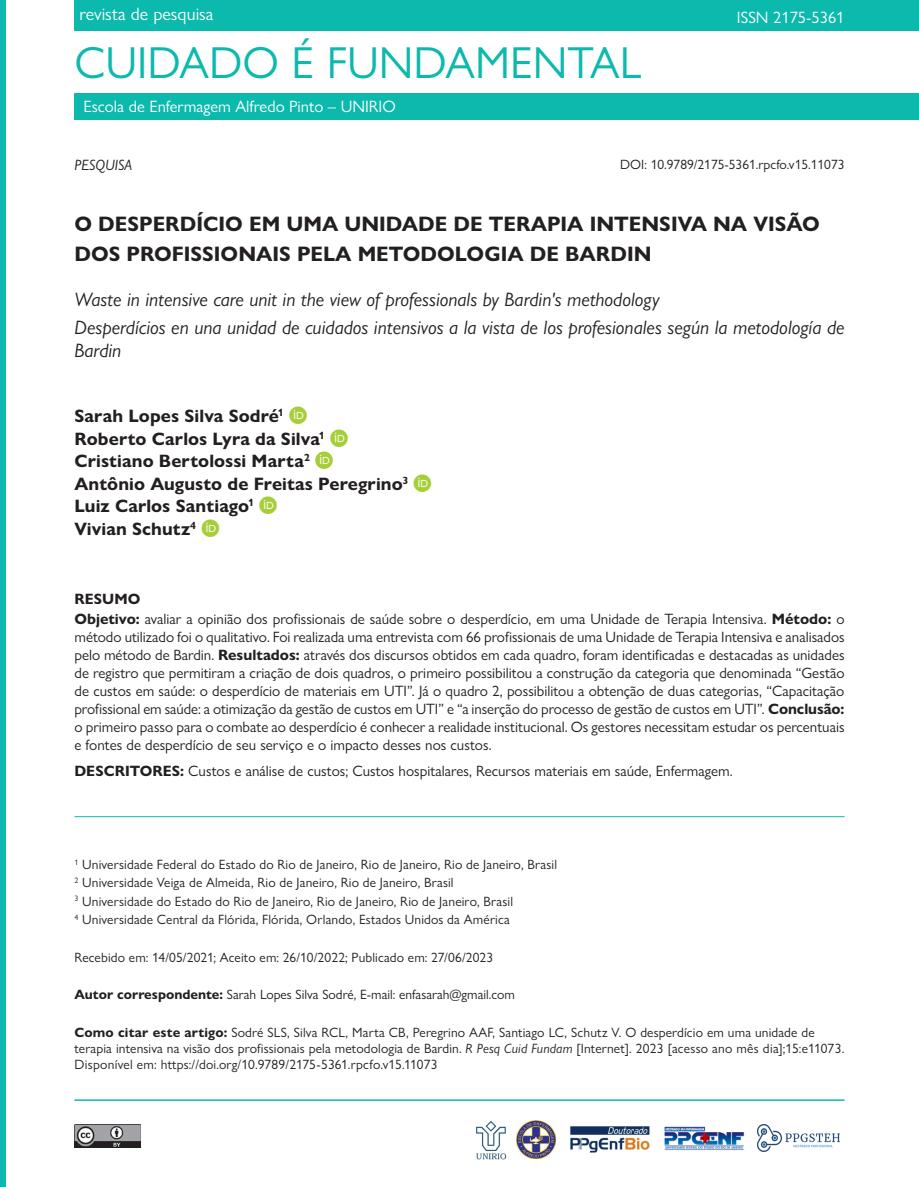
<style>
.page{position:relative;width:919px;height:1187px;background:#fff}
.page>*{position:absolute;margin:0;border:0;box-sizing:border-box;transform-origin:0 0}
.t1{font:45px "Gill Sans Nova";color:#0bb9ad}
.Título{font:700 21px/30px "Gill Sans Nova";color:#231f20}
.Títulos-traduzidos{font:italic 19.5px/23.4px "Gill Sans Nova";color:#231f20}
.AUTORES{font:700 18px/22.5px "Gill Sans Nova";letter-spacing:.005em;color:#231f20}
.t2{font:18px "Gill Sans Nova";color:#fff}
.t3{font:16.5px "Gill Sans Nova";color:#fff}
.ABSTRACT2{font:15px/18px "Gill Sans Nova";color:#231f20;text-align:justify}
.KEY_WORDS1{font:15px "Gill Sans Nova";color:#231f20}
.t4{font:italic 15px "Gill Sans Nova";color:#231f20}
.ABSTRACT_1{font:700 15px "Gill Sans Nova";color:#231f20}
.CORRESPONDENTE-citar{font:13.5px/16.2px "Gill Sans Nova";letter-spacing:.01em;color:#231f20}
.AFILIACOES{font:13.5px "Gill Sans Nova";letter-spacing:.01em;color:#231f20}
.DATAS{font:13.5px "Gill Sans Nova";letter-spacing:.01em;color:#231f20}
.s1{font-weight:700}
.s2{font-style:italic}
</style>
<div class="page">
<div style="left:74px;top:0;width:844px;height:31px;background:#0bb9ad"></div>
<div style="left:74px;top:93px;width:844px;height:27px;background:#0bb9ad"></div>
<div style="left:0;top:0;width:5px;height:1186px;background:#0bb9ad"></div>
<img style="left:74px;top:1124px;width:66px;height:23px">
<hr style="left:74px;top:1099px;width:770px;height:1px;background:#0bb9ad">
<img style="left:476px;top:1121px;width:31px;height:39px">
<img style="left:570px;top:1126px;width:80px;height:27px">
<img style="left:664px;top:1126px;width:80px;height:25px">
<img style="left:516px;top:1120px;width:39px;height:38px">
<img style="left:757px;top:1124px;width:82px;height:27px">
<hr style="left:74px;top:816px;width:770px;height:1px;background:#0bb9ad">
<p class="t2" style="left:79px;top:3px;width:135px">revista de pesquisa</p>
<h1 class="t1" style="left:74px;top:35px;width:568px">CUIDADO É FUNDAMENTAL</h1>
<p class="t3" style="left:84px;top:97px;width:313px">Escola de Enfermagem Alfredo Pinto – UNIRIO</p>
<p class="t3" style="left:736px;top:7px;width:109px">ISSN 2175-5361</p>
<p class="t4" style="left:74px;top:156px;width:59px">PESQUISA</p>
<p class="CORRESPONDENTE-citar" style="left:620px;top:156px;width:226px">DOI: 10.9789/2175-5361.rpcfo.v15.11073</p>
<p class="Título" style="left:74px;top:209px;width:746px">O DESPERDÍCIO EM UMA UNIDADE DE TERAPIA INTENSIVA NA VISÃO<br>DOS PROFISSIONAIS PELA METODOLOGIA DE BARDIN</p>
<p class="Títulos-traduzidos" style="left:74px;top:287px;width:586px">Waste in intensive care unit in the view of professionals by Bardin's methodology</p>
<p class="Títulos-traduzidos" style="left:74px;top:315px;width:771px">Desperdícios en una unidad de cuidados intensivos a la vista de los profesionales según la metodología de<br>Bardin</p>
<p class="AUTORES" style="left:74px;top:404px;width:335px">Sarah Lopes Silva Sodré<sup>1<br></sup>Roberto Carlos Lyra da Silva<sup>1<br></sup>Cristiano Bertolossi Marta<sup>2<br></sup>Antônio Augusto de Freitas Peregrino<sup>3<br></sup>Luiz Carlos Santiago<sup>1<br></sup>Vivian Schutz<sup>4</sup></p>
<p class="ABSTRACT_1" style="left:74px;top:589px;width:67px">RESUMO</p>
<p class="ABSTRACT2" style="left:74px;top:609px;width:771px"><span class="s1">Objetivo:</span> avaliar a opinião dos profissionais de saúde sobre o desperdício, em uma Unidade de Terapia Intensiva. <span class="s1">Método:</span> o método utilizado foi o qualitativo. Foi realizada uma entrevista com 66 profissionais de uma Unidade de Terapia Intensiva e analisados pelo método de Bardin. <span class="s1">Resultados:</span> através dos discursos obtidos em cada quadro, foram identificadas e destacadas as unidades de registro que permitiram a criação de dois quadros, o primeiro possibilitou a construção da categoria que denominada “Gestão de custos em saúde: o desperdício de materiais em UTI”. Já o quadro 2, possibilitou a obtenção de duas categorias, “Capacitação profissional em saúde: a otimização da gestão de custos em UTI” e “a inserção do processo de gestão de custos em UTI”. <span class="s1">Conclusão: </span>o primeiro passo para o combate ao desperdício é conhecer a realidade institucional. Os gestores necessitam estudar os percentuais e fontes de desperdício de seu serviço e o impacto desses nos custos.</p>
<p class="KEY_WORDS1" style="left:74px;top:762px;width:659px"><span class="s1">DESCRITORES:</span> Custos e análise de custos; Custos hospitalares, Recursos materiais em saúde, Enfermagem.</p>
<p class="AFILIACOES" style="left:74px;top:856px;width:484px"><sup>1</sup> Universidade Federal do Estado do Rio de Janeiro, Rio de Janeiro, Rio de Janeiro, Brasil</p>
<p class="AFILIACOES" style="left:74px;top:874px;width:380px"><sup>2</sup> Universidade Veiga de Almeida, Rio de Janeiro, Rio de Janeiro, Brasil</p>
<p class="AFILIACOES" style="left:74px;top:892px;width:440px"><sup>3</sup> Universidade do Estado do Rio de Janeiro, Rio de Janeiro, Rio de Janeiro, Brasil</p>
<p class="AFILIACOES" style="left:74px;top:911px;width:437px"><sup>4</sup> Universidade Central da Flórida, Flórida, Orlando, Estados Unidos da América</p>
<p class="DATAS" style="left:74px;top:948px;width:420px">Recebido em: 14/05/2021; Aceito em: 26/10/2022; Publicado em: 27/06/2023</p>
<p class="CORRESPONDENTE-citar" style="left:74px;top:986px;width:442px"><span class="s1">Autor correspondente:</span> Sarah Lopes Silva Sodré, E-mail: enfasarah@gmail.com</p>
<p class="CORRESPONDENTE-citar" style="left:74px;top:1023px;width:771px"><span class="s1">Como citar este artigo:</span> Sodré SLS, Silva RCL, Marta CB, Peregrino AAF, Santiago LC, Schutz V. O desperdício em uma unidade de terapia intensiva na visão dos profissionais pela metodologia de Bardin. <span class="s2">R Pesq Cuid Fundam</span> [Internet]. 2023 [acesso ano mês dia];15:e11073.<br>Disponível em: https://doi.org/10.9789/2175-5361.rpcfo.v15.11073</p>
</div>
